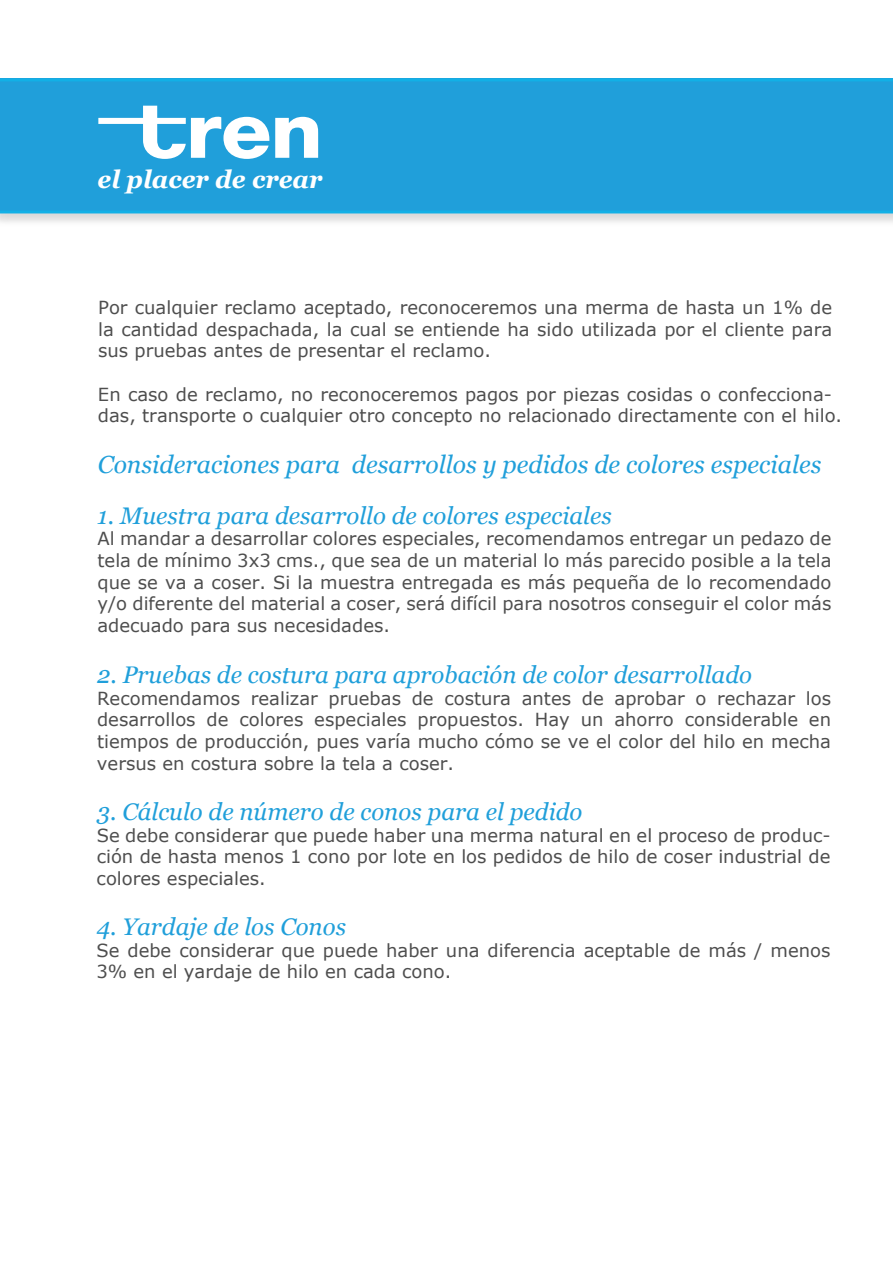
<style>
.page{position:relative;width:893px;height:1263px;background:#fff}
.page>*{position:absolute;margin:0;border:0;box-sizing:border-box;transform-origin:0 0}
.t1{font:italic 700 24.9px "Georgia";color:#fff}
.t2{font:italic 24.75px "Georgia";color:#209fda}
.t3{font:italic 24px "Georgia";color:#209fda}
.t4{font:18px/21.6px "Verdana";color:#4e4e4e;text-align:justify}
</style>
<div class="page">
<div style="left:0;top:78px;width:893px;height:134px;background:#209fda"></div>
<hr style="left:0;top:210px;width:893px;height:3px;background:#12b0e6">
<hr style="left:0;top:78px;width:893px;height:3px;background:#12b0e6">
<svg style="left:275px;top:117px;width:43px;height:41px"></svg>
<svg style="left:98px;top:106px;width:171px;height:53px"></svg>
<h1 class="t1" style="left:98px;top:163px;width:226px">el placer de crear</h1>
<p class="t4" style="left:98px;top:296px;width:736px">Por cualquier reclamo aceptado, reconoceremos una merma de hasta un 1% de la cantidad despachada, la cual se entiende ha sido utilizada por el cliente para sus pruebas antes de presentar el reclamo.</p>
<p class="t4" style="left:98px;top:383px;width:746px">En caso de reclamo, no reconoceremos pagos por piezas cosidas o confecciona&shy;das, transporte o cualquier otro concepto no relacionado directamente con el hilo.</p>
<h2 class="t2" style="left:98px;top:449px;width:725px">Consideraciones para desarrollos y pedidos de colores especiales</h2>
<h3 class="t3" style="left:98px;top:500px;width:516px">1. Muestra para desarrollo de colores especiales</h3>
<p class="t4" style="left:97px;top:527px;width:736px">Al mandar a desarrollar colores especiales, recomendamos entregar un pedazo de tela de mínimo 3x3 cms., que sea de un material lo más parecido posible a la tela que se va a coser. Si la muestra entregada es más pequeña de lo recomendado y/o diferente del material a coser, será difícil para nosotros conseguir el color más adecuado para sus necesidades.</p>
<h3 class="t3" style="left:97px;top:660px;width:656px">2. Pruebas de costura para aprobación de color desarrollado</h3>
<p class="t4" style="left:97px;top:687px;width:736px">Recomendamos realizar pruebas de costura antes de aprobar o rechazar los desarrollos de colores especiales propuestos. Hay un ahorro considerable en tiempos de producción, pues varía mucho cómo se ve el color del hilo en mecha versus en costura sobre la tela a coser.</p>
<h3 class="t3" style="left:97px;top:796px;width:487px">3. Cálculo de número de conos para el pedido</h3>
<p class="t4" style="left:97px;top:824px;width:736px">Se debe considerar que puede haber una merma natural en el proceso de produc&shy;ción de hasta menos 1 cono por lote en los pedidos de hilo de coser industrial de colores especiales.</p>
<h3 class="t3" style="left:97px;top:912px;width:251px">4. Yardaje de los Conos</h3>
<p class="t4" style="left:96px;top:939px;width:735px">Se debe considerar que puede haber una diferencia aceptable de más / menos<br>3% en el yardaje de hilo en cada cono.</p>
</div>
